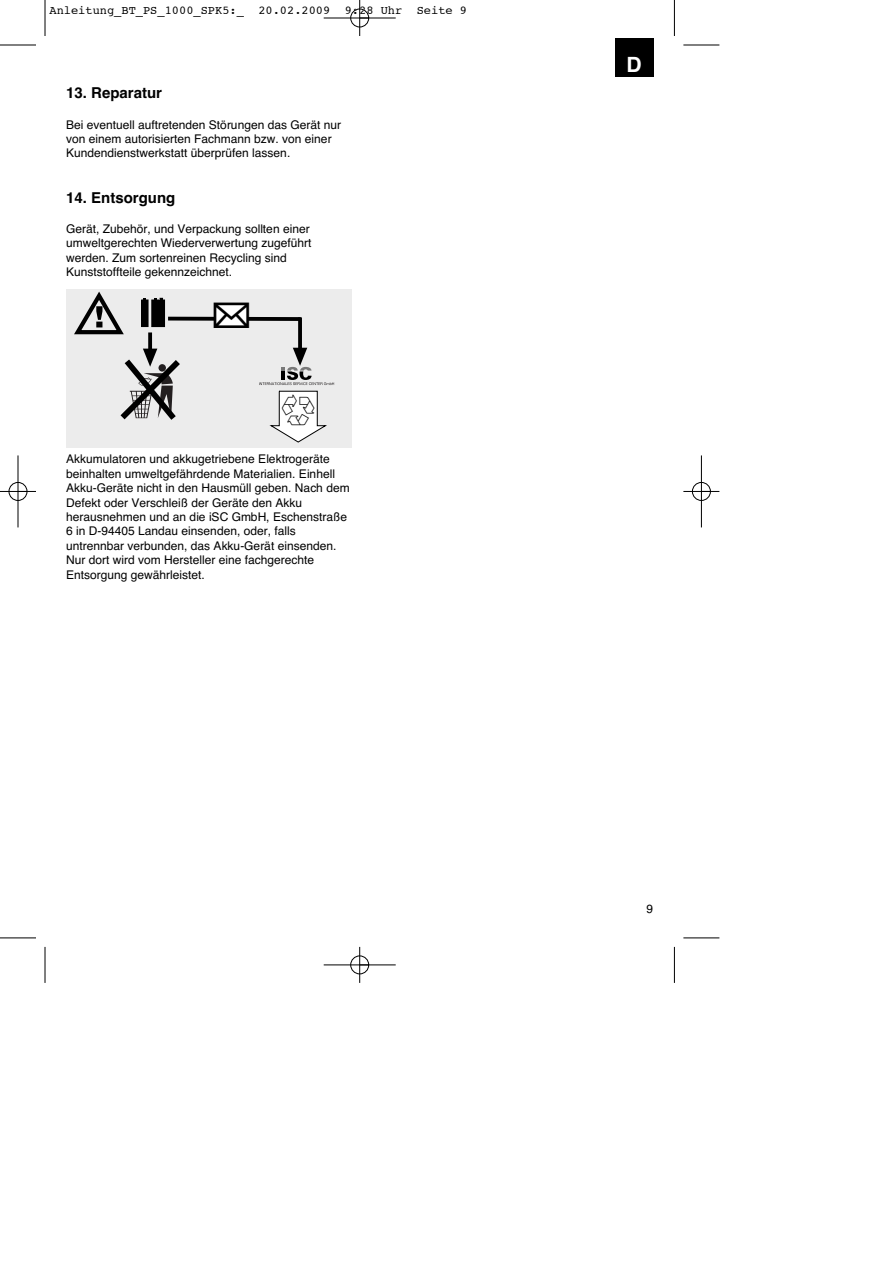
<style>
.page{position:relative;width:893px;height:1263px;background:#fff}
.page>*{position:absolute;margin:0;border:0;box-sizing:border-box;transform-origin:0 0}
.t1{font:54px "Technical LH Pi One";color:#231f20}
.t2{font:36px "European Pi Three";color:#000}
.t3{font:700 21px "Helvetica";color:#fff}
.t4{font:700 15px "Helvetica";color:#000}
.t5{font:12px/14.4px "Helvetica";color:#000}
.t6{font:12px "Courier";color:#000}
</style>
<div class="page">
<div style="left:615px;top:39px;width:38px;height:38px;background:#000"></div>
<div style="left:66px;top:290px;width:286px;height:158px;background:#ececec"></div>
<svg style="left:74px;top:291px;width:50px;height:44px"></svg>
<svg style="left:148px;top:332px;width:4px;height:17px"></svg>
<svg style="left:120px;top:349px;width:60px;height:71px"></svg>
<svg style="left:168px;top:317px;width:130px;height:4px"></svg>
<svg style="left:298px;top:317px;width:4px;height:31px"></svg>
<div style="left:215px;top:304px;width:32px;height:23px;background:#fff"></div>
<div style="left:214px;top:303px;width:34px;height:24px;border:1px solid #000"></div>
<div style="left:142px;top:300px;width:6px;height:27px;background:#000"></div>
<div style="left:141px;top:300px;width:7px;height:27px;border:1px solid #000"></div>
<div style="left:152px;top:300px;width:13px;height:27px;background:#000"></div>
<div style="left:151px;top:300px;width:14px;height:27px;border:1px solid #000"></div>
<svg style="left:154px;top:298px;width:9px;height:2px"></svg>
<hr style="left:45px;top:0;width:1px;height:36px;background:#000">
<hr style="left:0;top:45px;width:36px;height:1px;background:#000">
<hr style="left:674px;top:0;width:1px;height:36px;background:#000">
<hr style="left:683px;top:45px;width:36px;height:1px;background:#000">
<hr style="left:45px;top:947px;width:1px;height:36px;background:#000">
<hr style="left:0;top:938px;width:36px;height:1px;background:#000">
<hr style="left:674px;top:947px;width:1px;height:36px;background:#000">
<hr style="left:683px;top:938px;width:36px;height:1px;background:#000">
<div style="left:692px;top:482px;width:19px;height:19px;border:1px solid #fff;border-radius:50%"></div>
<hr style="left:324px;top:18px;width:72px;height:1px;background:#000">
<hr style="left:324px;top:965px;width:72px;height:1px;background:#000">
<hr style="left:18px;top:455px;width:1px;height:72px;background:#000">
<hr style="left:701px;top:455px;width:1px;height:72px;background:#000">
<hr style="left:359px;top:0;width:1px;height:36px;background:#000">
<hr style="left:359px;top:947px;width:1px;height:36px;background:#000">
<hr style="left:0;top:491px;width:36px;height:1px;background:#000">
<hr style="left:683px;top:491px;width:36px;height:1px;background:#000">
<div style="left:350px;top:9px;width:19px;height:18px;border:1px solid #000;border-radius:50%"></div>
<div style="left:350px;top:956px;width:19px;height:18px;border:1px solid #000;border-radius:50%"></div>
<div style="left:9px;top:482px;width:18px;height:19px;border:1px solid #000;border-radius:50%"></div>
<div style="left:692px;top:482px;width:18px;height:19px;border:1px solid #000;border-radius:50%"></div>
<svg style="left:259px;top:348px;width:75px;height:95px"></svg>
<p class="t6" style="left:50px;top:4px;width:419px">Anleitung_BT_PS_1000_SPK5:_ 20.02.2009 9:28 Uhr Seite 9</p>
<p class="t4" style="left:66px;top:88px;width:97px">13. Reparatur</p>
<p class="t5" style="left:66px;top:118px;width:276px">Bei eventuell auftretenden Störungen das Gerät nur von einem autorisierten Fachmann bzw. von einer<br>Kundendienstwerkstatt überprüfen lassen.</p>
<p class="t4" style="left:66px;top:192px;width:111px">14. Entsorgung</p>
<p class="t5" style="left:66px;top:223px;width:247px">Gerät, Zubehör, und Verpackung sollten einer umweltgerechten Wiederverwertung zugeführt werden. Zum sortenreinen Recycling sind Kunststoffteile gekennzeichnet.</p>
<h1 class="t1" style="left:124px;top:358px;width:55px">-</h1>
<h2 class="t2" style="left:213px;top:292px;width:37px">-</h2>
<p class="t5" style="left:66px;top:453px;width:285px">Akkumulatoren und akkugetriebene Elektrogeräte beinhalten umweltgefährdende Materialien. Einhell Akku-Geräte nicht in den Hausmüll geben. Nach dem Defekt oder Verschleiß der Geräte den Akku herausnehmen und an die iSC GmbH, Eschenstraße 6 in D-94405 Landau einsenden, oder, falls untrennbar verbunden, das Akku-Gerät einsenden.<br>Nur dort wird vom Hersteller eine fachgerechte Entsorgung gewährleistet.</p>
<h3 class="t3" style="left:626px;top:57px;width:17px">D</h3>
<p class="t5" style="left:646px;top:902px;width:8px">9</p>
</div>
